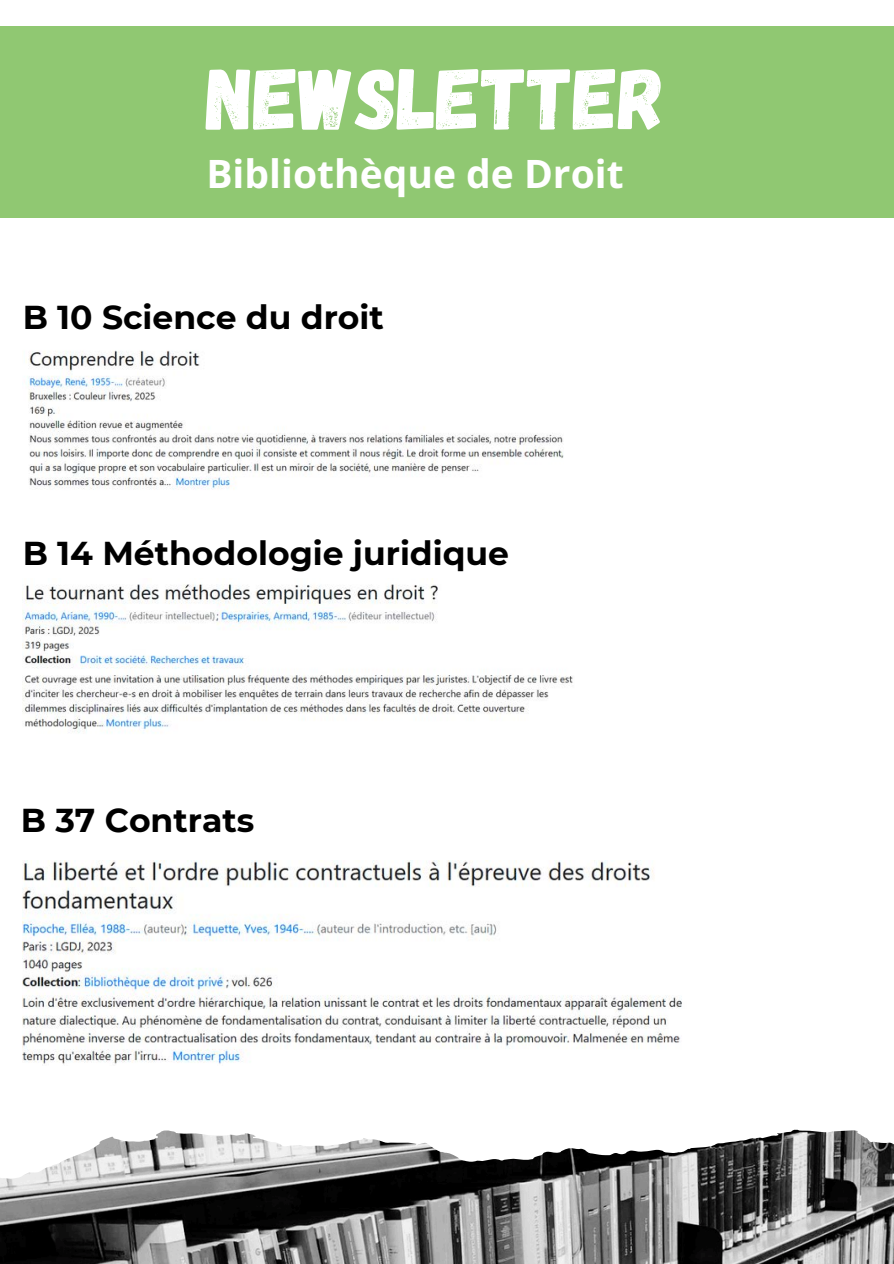
<style>
.page{position:relative;width:894px;height:1264px;background:#fff}
.page>*{position:absolute;margin:0;border:0;box-sizing:border-box;transform-origin:0 0}
.t1{font:87px "Gagalin";color:#fff}
.t2{font:700 39px "Open Sans";color:#fff}
.t3{font:700 33px "Montserrat";color:#000}
</style>
<div class="page">
<div style="left:0;top:26px;width:893px;height:192px;background:#90c872"></div>
<img style="left:0;top:1129px;width:893px;height:134px">
<img style="left:26px;top:350px;width:538px;height:140px">
<img style="left:23px;top:860px;width:659px;height:204px">
<img style="left:23px;top:578px;width:550px;height:155px">
<h1 class="t1" style="left:206px;top:42px;width:461px">NEWSLETTER</h1>
<p class="t2" style="left:206px;top:147px;width:418px">Bibliothèque de Droit</p>
<p class="t3" style="left:23px;top:297px;width:362px">B 10 Science du droit</p>
<p class="t3" style="left:23px;top:532px;width:488px">B 14 Méthodologie juridique</p>
<p class="t3" style="left:21px;top:800px;width:235px">B 37 Contrats</p>
</div>
